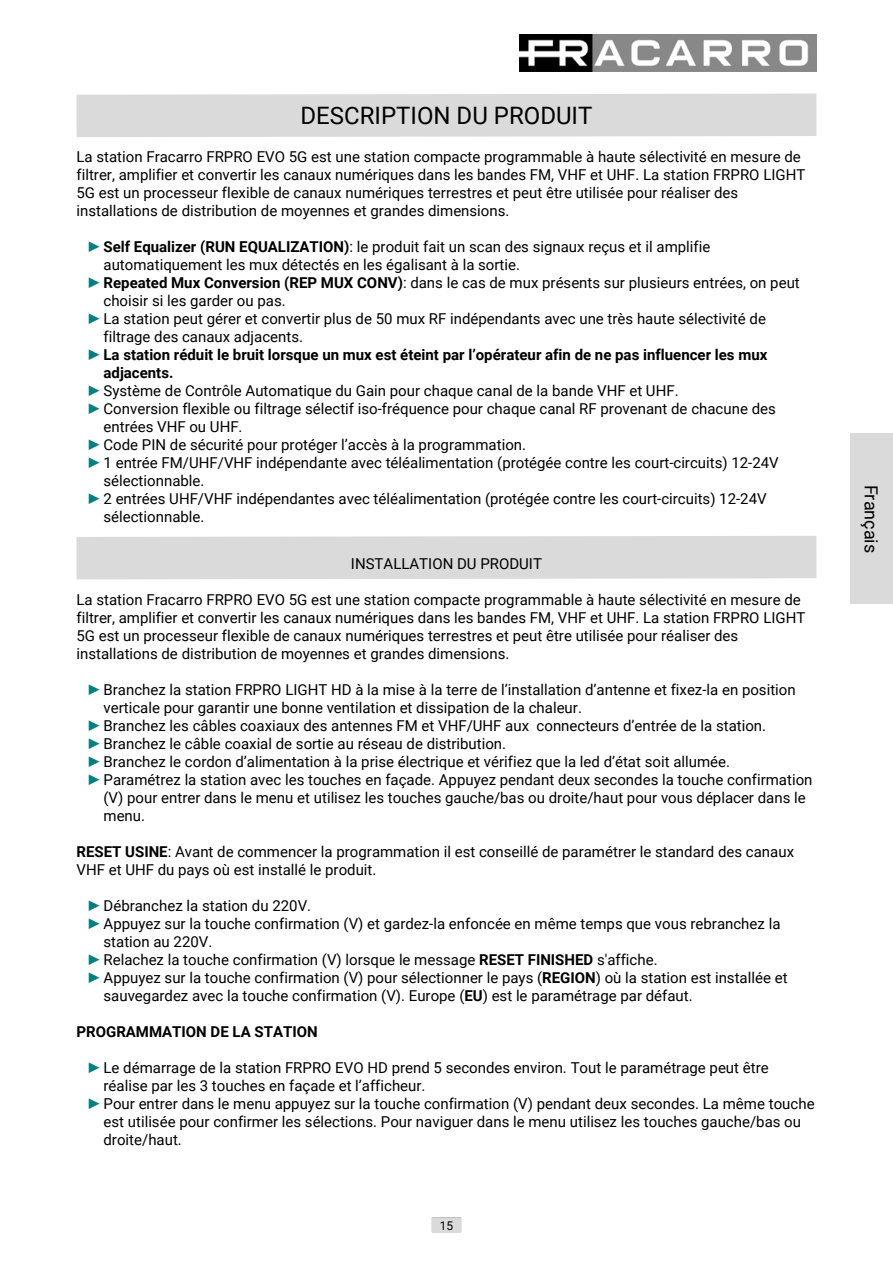
<style>
.page{position:relative;width:893px;height:1263px;background:#fff}
.page>*{position:absolute;margin:0;border:0;box-sizing:border-box;transform-origin:0 0}
.t1{font:24px "Roboto";color:#000}
.t2{font:18px "Roboto";color:#000}
.t3{font:15px/18px "Roboto";color:#000}
.t4{font:700 15px "Roboto";color:#000}
.t5{font:12px "Roboto";color:#000}
.s1{font-family:"Times New Roman";color:#008080}
.s2{font-weight:700}
.s3{font-family:"Times New Roman";font-weight:400;color:#008080}
</style>
<div class="page">
<img style="left:519px;top:34px;width:297px;height:37px">
<div style="left:432px;top:1217px;width:29px;height:15px;border:1px solid #9e9e9e"></div>
<div style="left:432px;top:1218px;width:29px;height:14px;background:#dadada"></div>
<div style="left:76px;top:93px;width:741px;height:44px;background:#dadada"></div>
<div style="left:850px;top:434px;width:43px;height:170px;background:#dadada"></div>
<div style="left:76px;top:536px;width:741px;height:44px;background:#dadada"></div>
<h1 class="t1" style="left:300px;top:106px;width:293px">DESCRIPTION DU PRODUIT</h1>
<p class="t3" style="left:77px;top:149px;width:730px">La station Fracarro FRPRO EVO 5G est une station compacte programmable à haute sélectivité en mesure de filtrer, amplifier et convertir les canaux numériques dans les bandes FM, VHF et UHF. La station FRPRO LIGHT 5G est un processeur flexible de canaux numériques terrestres et peut être utilisée pour réaliser des installations de distribution de moyennes et grandes dimensions.</p>
<p class="t3" style="left:87px;top:239px;width:625px"><span class="s1">►</span><span class="s2">Self Equalizer (RUN EQUALIZATION)</span>: le produit fait un scan des signaux reçus et il amplifie</p>
<p class="t3" style="left:104px;top:257px;width:418px">automatiquement les mux détectés en les égalisant à la sortie.</p>
<p class="t3" style="left:87px;top:275px;width:715px"><span class="s1">►</span><span class="s2">Repeated Mux Conversion (REP MUX CONV)</span>: dans le cas de mux présents sur plusieurs entrées, on peut</p>
<p class="t3" style="left:104px;top:293px;width:184px">choisir si les garder ou pas.</p>
<p class="t3" style="left:87px;top:311px;width:681px"><span class="s1">►</span>La station peut gérer et convertir plus de 50 mux RF indépendants avec une très haute sélectivité de</p>
<p class="t3" style="left:104px;top:329px;width:201px">filtrage des canaux adjacents.</p>
<p class="t4" style="left:87px;top:349px;width:682px"><span class="s3">►</span>La station réduit le bruit lorsque un mux est éteint par l’opérateur afin de ne pas influencer les mux</p>
<p class="t4" style="left:104px;top:367px;width:71px">adjacents.</p>
<p class="t3" style="left:87px;top:383px;width:593px"><span class="s1">►</span>Système de Contrôle Automatique du Gain pour chaque canal de la bande VHF et UHF.</p>
<p class="t3" style="left:87px;top:401px;width:691px"><span class="s1">►</span>Conversion flexible ou filtrage sélectif iso-fréquence pour chaque canal RF provenant de chacune des</p>
<p class="t3" style="left:104px;top:419px;width:141px">entrées VHF ou UHF.</p>
<p class="t3" style="left:87px;top:437px;width:441px"><span class="s1">►</span>Code PIN de sécurité pour protéger l’accès à la programmation.</p>
<p class="t3" style="left:87px;top:455px;width:694px"><span class="s1">►</span>1 entrée FM/UHF/VHF indépendante avec téléalimentation (protégée contre les court-circuits) 12-24V</p>
<p class="t3" style="left:104px;top:473px;width:102px">sélectionnable.</p>
<p class="t3" style="left:87px;top:491px;width:681px"><span class="s1">►</span>2 entrées UHF/VHF indépendantes avec téléalimentation (protégée contre les court-circuits) 12-24V</p>
<p class="t3" style="left:104px;top:509px;width:102px">sélectionnable.</p>
<p class="t3" style="left:351px;top:556px;width:193px">INSTALLATION DU PRODUIT</p>
<p class="t3" style="left:77px;top:592px;width:730px">La station Fracarro FRPRO EVO 5G est une station compacte programmable à haute sélectivité en mesure de filtrer, amplifier et convertir les canaux numériques dans les bandes FM, VHF et UHF. La station FRPRO LIGHT 5G est un processeur flexible de canaux numériques terrestres et peut être utilisée pour réaliser des installations de distribution de moyennes et grandes dimensions.</p>
<p class="t3" style="left:87px;top:682px;width:711px"><span class="s1">►</span>Branchez la station FRPRO LIGHT HD à la mise à la terre de l’installation d’antenne et fixez-la en position</p>
<p class="t3" style="left:104px;top:700px;width:480px">verticale pour garantir une bonne ventilation et dissipation de la chaleur.</p>
<p class="t3" style="left:87px;top:718px;width:681px"><span class="s1">►</span>Branchez les câbles coaxiaux des antennes FM et VHF/UHF aux connecteurs d’entrée de la station.</p>
<p class="t3" style="left:87px;top:736px;width:421px"><span class="s1">►</span>Branchez le câble coaxial de sortie au réseau de distribution.</p>
<p class="t3" style="left:87px;top:754px;width:645px"><span class="s1">►</span>Branchez le cordon d’alimentation à la prise électrique et vérifiez que la led d’état soit allumée.</p>
<p class="t3" style="left:87px;top:772px;width:727px"><span class="s1">►</span>Paramétrez la station avec les touches en façade. Appuyez pendant deux secondes la touche confirmation</p>
<p class="t3" style="left:104px;top:790px;width:704px">(V) pour entrer dans le menu et utilisez les touches gauche/bas ou droite/haut pour vous déplacer dans le</p>
<p class="t3" style="left:104px;top:808px;width:43px">menu.</p>
<p class="t3" style="left:77px;top:844px;width:719px"><span class="s2">RESET USINE</span>: Avant de commencer la programmation il est conseillé de paramétrer le standard des canaux<br>VHF et UHF du pays où est installé le produit.</p>
<p class="t3" style="left:87px;top:898px;width:226px"><span class="s1">►</span>Débranchez la station du 220V.</p>
<p class="t3" style="left:87px;top:916px;width:695px"><span class="s1">►</span>Appuyez sur la touche confirmation (V) et gardez-la enfoncée en même temps que vous rebranchez la</p>
<p class="t3" style="left:104px;top:934px;width:110px">station au 220V.</p>
<p class="t3" style="left:87px;top:952px;width:572px"><span class="s1">►</span>Relachez la touche confirmation (V) lorsque le message <span class="s2">RESET FINISHED</span> s'affiche.</p>
<p class="t3" style="left:87px;top:970px;width:702px"><span class="s1">►</span>Appuyez sur la touche confirmation (V) pour sélectionner le pays (<span class="s2">REGION</span>) où la station est installée et</p>
<p class="t3" style="left:104px;top:988px;width:591px">sauvegardez avec la touche confirmation (V). Europe (<span class="s2">EU</span>) est le paramétrage par défaut.</p>
<p class="t4" style="left:77px;top:1025px;width:243px">PROGRAMMATION DE LA STATION</p>
<p class="t3" style="left:87px;top:1060px;width:684px"><span class="s1">►</span>Le démarrage de la station FRPRO EVO HD prend 5 secondes environ. Tout le paramétrage peut être</p>
<p class="t3" style="left:104px;top:1078px;width:323px">réalise par les 3 touches en façade et l’afficheur.</p>
<p class="t3" style="left:87px;top:1096px;width:729px"><span class="s1">►</span>Pour entrer dans le menu appuyez sur la touche confirmation (V) pendant deux secondes. La même touche</p>
<p class="t3" style="left:104px;top:1114px;width:699px">est utilisée pour confirmer les sélections. Pour naviguer dans le menu utilisez les touches gauche/bas ou</p>
<p class="t3" style="left:104px;top:1132px;width:80px">droite/haut.</p>
<p class="t5" style="left:440px;top:1220px;width:15px">15</p>
<p class="t2" style="left:878px;top:484px;width:70px;rotate:90deg">Français</p>
</div>
